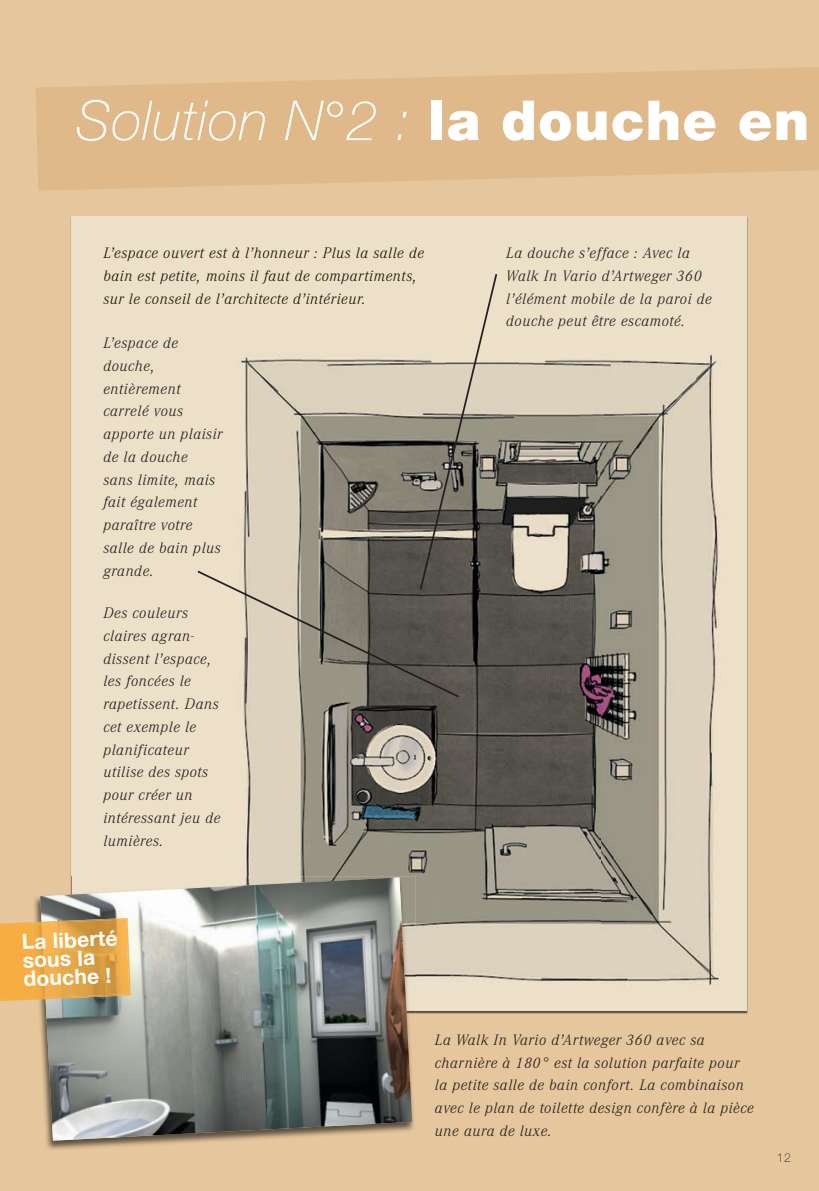
<style>
.page{position:relative;width:819px;height:1191px;background:#e6c69c}
.page>*{position:absolute;margin:0;border:0;box-sizing:border-box;transform-origin:0 0}
.t1{font:italic 100 55.12px "Helvetica Neue LT Std";letter-spacing:.02em;color:#fff}
.t2{font:700 21px/18.6px "Helvetica Neue LT Std";color:#fff}
.t3{font:italic 300 15.75px/22.8px "Corporate A";letter-spacing:.04em;color:#231f20}
.t4{font:italic 300 15.75px/22.8px "Corporate A";letter-spacing:.04em;color:#1c1305}
.t5{font:100 12.25px "Helvetica Neue LT Std";color:#231f20}
.s1{font-weight:900;font-style:normal}
</style>
<div class="page">
<div style="left:72px;top:216px;width:675px;height:794px;background:#ece0c9"></div>
<img style="left:243px;top:360px;width:357px;height:568px">
<img style="left:600px;top:354px;width:121px;height:632px">
<img style="left:416px;top:928px;width:185px;height:58px">
<img style="left:33px;top:897px;width:383px;height:253px">
<img style="left:243px;top:876px;width:173px;height:110px">
<img style="left:40px;top:877px;width:372px;height:263px">
<svg style="left:197px;top:274px;width:300px;height:423px"></svg>
<svg style="left:0;top:922px;width:33px;height:79px;background:#f5ae45"></svg>
<img style="left:33px;top:921px;width:8px;height:78px">
<img style="left:41px;top:918px;width:90px;height:81px">
<svg style="left:36px;top:67px;width:783px;height:124px;fill:#dfb989"></svg>
<h1 class="t1" style="left:76px;top:89px;width:734px">Solution N°2 : <span class="s1">la douche en</span></h1>
<p class="t4" style="left:103px;top:242px;width:322px">L’espace ouvert est à l’honneur : Plus la salle de bain est petite, moins il faut de compartiments, sur le conseil de l’architecte d’intérieur.</p>
<p class="t3" style="left:103px;top:332px;width:120px">L’espace de douche, entièrement carrelé vous apporte un plaisir de la douche<br>sans limite, mais fait également paraître votre salle de bain plus grande.</p>
<p class="t3" style="left:103px;top:602px;width:118px">Des couleurs claires agran&shy;dissent l’espace, les foncées le rapetissent. Dans cet exemple le planificateur utilise des spots pour créer un intéressant jeu de lumières.</p>
<p class="t3" style="left:506px;top:242px;width:207px">La douche s’efface : Avec la<br>Walk In Vario d’Artweger 360 l’élément mobile de la paroi de douche peut être escamoté.</p>
<h2 class="t2" style="left:22px;top:931px;width:97px;rotate:-2deg">La liberté sous la douche !</h2>
<p class="t3" style="left:435px;top:1028px;width:320px">La Walk In Vario d’Artweger 360 avec sa charnière à 180° est la solution parfaite pour la petite salle de bain confort. La combinaison avec le plan de toilette design confère à la pièce une aura de luxe.</p>
<p class="t5" style="left:776px;top:1150px;width:16px">12</p>
</div>
